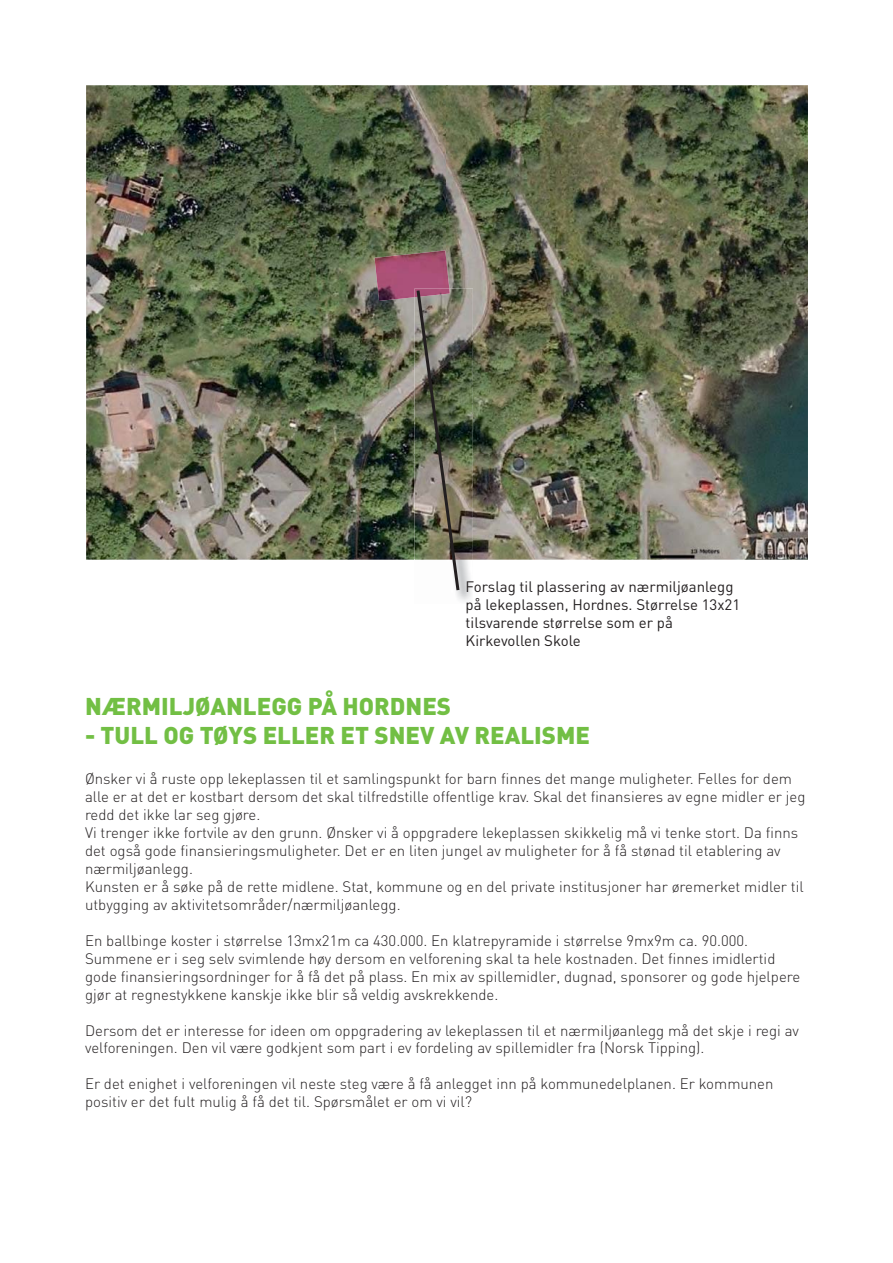
<style>
.page{position:relative;width:893px;height:1263px;background:#fff}
.page>*{position:absolute;margin:0;border:0;box-sizing:border-box;transform-origin:0 0}
.t1{font:900 24px "DIN";color:#72bf44}
.t2{font:300 15px/18px "DIN";color:#231f20}
.t3{font:15px/18px "DIN";color:#231f20}
</style>
<div class="page">
<img style="left:86px;top:85px;width:722px;height:475px">
<img style="left:374px;top:250px;width:75px;height:51px">
<img style="left:456px;top:288px;width:17px;height:313px">
<img style="left:414px;top:287px;width:47px;height:306px">
<p class="t3" style="left:465px;top:580px;width:276px">Forslag til plassering av nærmiljøanlegg på lekeplassen, Hordnes. Størrelse 13x21 tilsvarende størrelse som er på Kirkevollen Skole</p>
<h1 class="t1" style="left:85px;top:698px;width:367px">NÆRMILJØANLEGG PÅ HORDNES</h1>
<h1 class="t1" style="left:85px;top:727px;width:506px">- TULL OG TØYS ELLER ET SNEV AV REALISME</h1>
<p class="t2" style="left:85px;top:771px;width:722px">Ønsker vi å ruste opp lekeplassen til et samlingspunkt for barn finnes det mange muligheter. Felles for dem alle er at det er kostbart dersom det skal tilfredstille offentlige krav. Skal det finansieres av egne midler er jeg redd det ikke lar seg gjøre.<br>Vi trenger ikke fortvile av den grunn. Ønsker vi å oppgradere lekeplassen skikkelig må vi tenke stort. Da finns det også gode finansieringsmuligheter. Det er en liten jungel av muligheter for å få stønad til etablering av nærmiljøanlegg.<br>Kunsten er å søke på de rette midlene. Stat, kommune og en del private institusjoner har øremerket midler til utbygging av aktivitetsområder/nærmiljøanlegg.</p>
<p class="t2" style="left:85px;top:933px;width:716px">En ballbinge koster i størrelse 13mx21m ca 430.000. En klatrepyramide i størrelse 9mx9m ca. 90.000.<br>Summene er i seg selv svimlende høy dersom en velforening skal ta hele kostnaden. Det finnes imidlertid gode finansieringsordninger for å få det på plass. En mix av spillemidler, dugnad, sponsorer og gode hjelpere gjør at regnestykkene kanskje ikke blir så veldig avskrekkende.</p>
<p class="t2" style="left:85px;top:1023px;width:715px">Dersom det er interesse for ideen om oppgradering av lekeplassen til et nærmiljøanlegg må det skje i regi av velforeningen. Den vil være godkjent som part i ev fordeling av spillemidler fra (Norsk Tipping).</p>
<p class="t2" style="left:85px;top:1077px;width:690px">Er det enighet i velforeningen vil neste steg være å få anlegget inn på kommunedelplanen. Er kommunen positiv er det fult mulig å få det til. Spørsmålet er om vi vil?</p>
</div>
